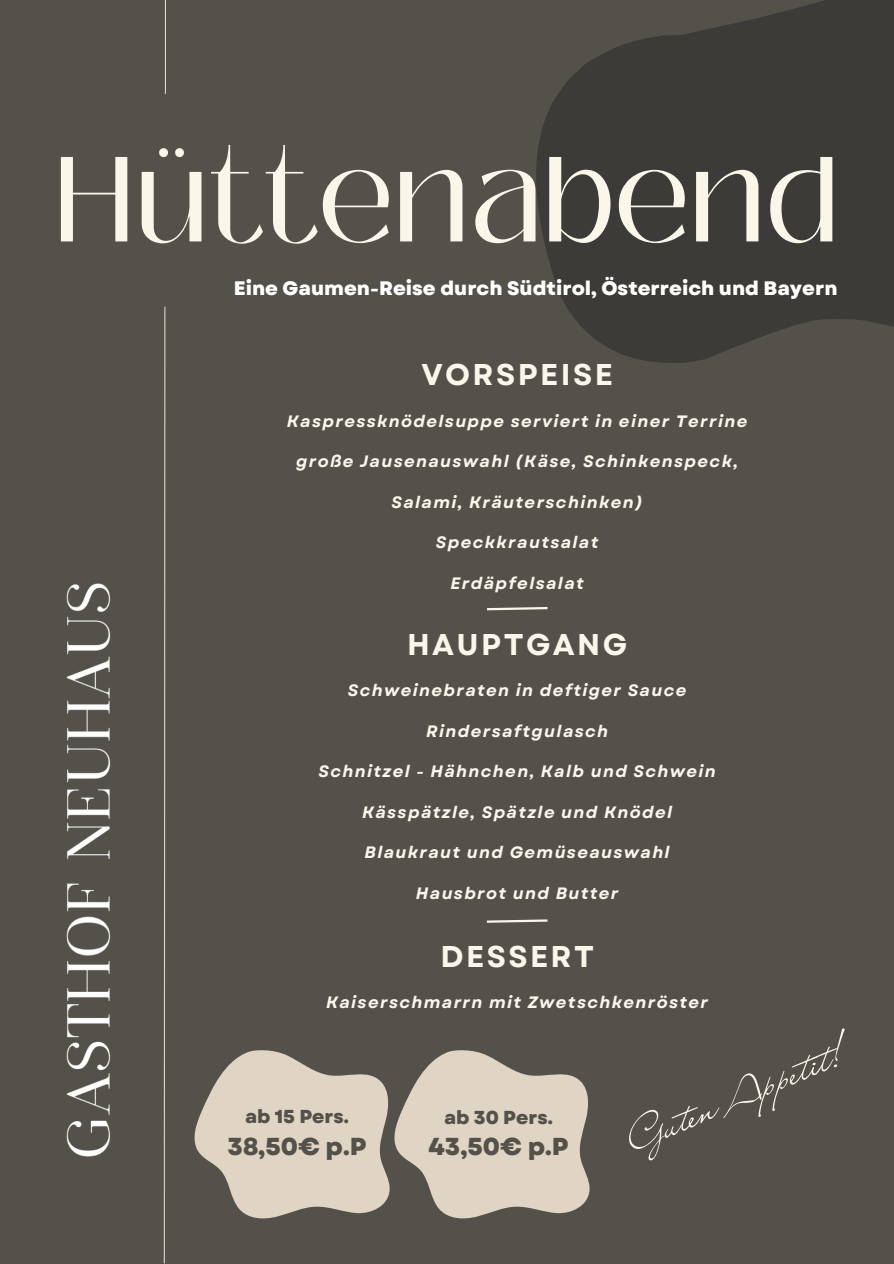
<style>
.page{position:relative;width:894px;height:1264px;background:#fff}
.page>*{position:absolute;margin:0;border:0;box-sizing:border-box;transform-origin:0 0}
.t1{font:120.3px "Black Mango";color:#faf6ea}
.t2{font:40.2px "Liana";color:#faf6ea}
.t3{font:700 30px "Garet";letter-spacing:.08em;color:#faf6ea}
.t4{font:800 24.45px "Garet";color:#54504a}
.t5{font:800 19.5px "Garet";color:#fff}
.t6{font:800 18.75px "Garet";color:#54504a}
.t7{font:italic 700 16.5px "Garet";letter-spacing:.08em;color:#faf6ea}
</style>
<div class="page">
<div style="left:0;top:0;width:893px;height:1263px;background:#54504a"></div>
<svg style="left:163px;top:306px;width:3px;height:957px"></svg>
<hr style="left:165px;top:0;width:1px;height:94px;background:#e0d4c4">
<img style="left:66px;top:583px;width:45px;height:574px">
<svg style="left:487px;top:607px;width:61px;height:4px"></svg>
<svg style="left:486px;top:919px;width:62px;height:4px"></svg>
<svg style="left:536px;top:0;width:357px;height:363px;fill:#3d3b37"></svg>
<svg style="left:194px;top:1050px;width:396px;height:169px"></svg>
<h1 class="t1" style="left:53px;top:109px;width:788px">Hüttenabend</h1>
<h3 class="t5" style="left:234px;top:274px;width:605px">Eine Gaumen-Reise durch Südtirol, Österreich und Bayern</h3>
<h4 class="t3" style="left:421px;top:353px;width:193px">VORSPEISE</h4>
<h3 class="t7" style="left:287px;top:409px;width:462px">Kaspressknödelsuppe serviert in einer Terrine</h3>
<p class="t7" style="left:296px;top:449px;width:443px">große Jausenauswahl (Käse, Schinkenspeck,</p>
<p class="t7" style="left:391px;top:490px;width:253px">Salami, Kräuterschinken)</p>
<p class="t7" style="left:436px;top:530px;width:164px">Speckkrautsalat</p>
<p class="t7" style="left:450px;top:571px;width:135px">Erdäpfelsalat</p>
<p class="t3" style="left:407px;top:622px;width:222px">HAUPTGANG</p>
<p class="t7" style="left:348px;top:678px;width:340px">Schweinebraten in deftiger Sauce</p>
<h3 class="t7" style="left:426px;top:719px;width:183px">Rindersaftgulasch</h3>
<p class="t7" style="left:318px;top:759px;width:398px">Schnitzel - Hähnchen, Kalb und Schwein</p>
<p class="t7" style="left:362px;top:800px;width:311px">Kässpätzle, Spätzle und Knödel</p>
<p class="t7" style="left:364px;top:840px;width:306px">Blaukraut und Gemüseauswahl</p>
<p class="t7" style="left:416px;top:881px;width:204px">Hausbrot und Butter</p>
<p class="t3" style="left:440px;top:934px;width:155px">DESSERT</p>
<p class="t7" style="left:326px;top:990px;width:383px">Kaiserschmarrn mit Zwetschkenröster</p>
<h2 class="t6" style="left:245px;top:1103px;width:105px">ab 15 Pers.</h2>
<h2 class="t4" style="left:227px;top:1128px;width:140px">38,50€ p.P</h2>
<p class="t6" style="left:444px;top:1103px;width:110px">ab 30 Pers.</p>
<p class="t4" style="left:428px;top:1128px;width:141px">43,50€ p.P</p>
<p class="t2" style="left:618px;top:1116px;width:234px;rotate:-23deg">Guten Ap etit!</p>
</div>
